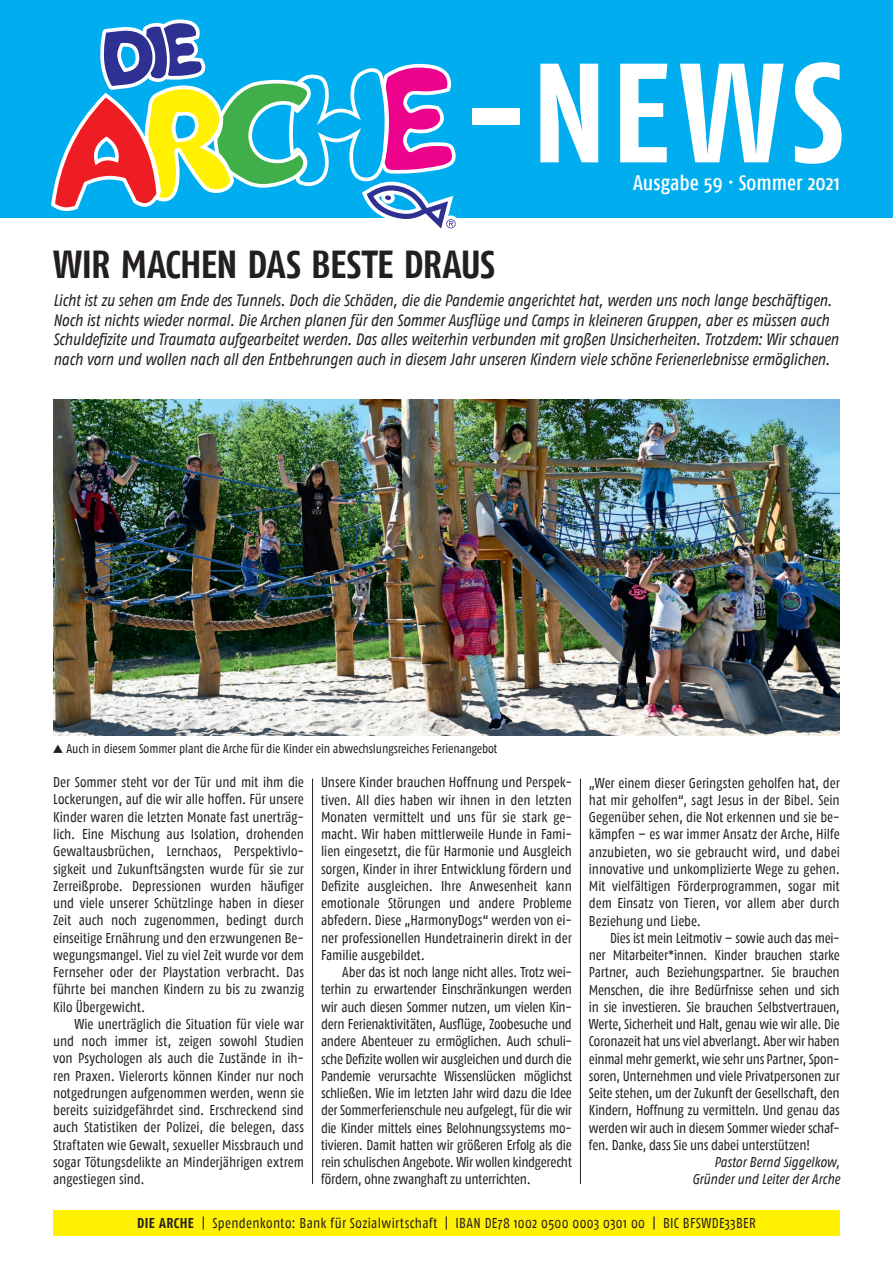
<style>
.page{position:relative;width:893px;height:1263px;background:#fff}
.page>*{position:absolute;margin:0;border:0;box-sizing:border-box;transform-origin:0 0}
.t1{font:700 141px "Fago Co Tf";color:#fff}
.t2{font:700 39px "Fago Co Tf";letter-spacing:-.015em;color:#231f20}
.t3{font:500 21px "Fago Co";color:#fff}
.t4{font:italic 16.5px/19.5px "Fago Co";letter-spacing:-.01em;color:#231f20}
.t5{font:14.25px/17.2px "Fago Co";color:#231f20;text-align:justify}
.t6{font:14.25px "Fago Co";letter-spacing:.025em;color:#231f20}
.t7{font:italic 14.25px/17.2px "Fago Co";letter-spacing:-.005em;color:#231f20;text-align:right}
.t8{font:700 14.25px "Fago Co Tf";color:#231f20}
.t9{font:12.75px "Fago Co";letter-spacing:-.005em;color:#231f20}
.s1{font-family:"Fago Co Tf";font-weight:700}
</style>
<div class="page">
<div style="left:0;top:0;width:893px;height:218px;background:#00aeef"></div>
<svg style="left:51px;top:19px;width:406px;height:210px"></svg>
<hr style="left:312px;top:779px;width:1px;height:405px;background:#231f20">
<hr style="left:580px;top:779px;width:1px;height:405px;background:#231f20">
<img style="left:53px;top:399px;width:787px;height:336px">
<div style="left:53px;top:1210px;width:787px;height:26px;background:#fff101"></div>
<h1 class="t1" style="left:464px;top:31px;width:382px">-NEWS</h1>
<h3 class="t3" style="left:633px;top:171px;width:208px">Ausgabe 59 · Sommer 2021</h3>
<h2 class="t2" style="left:53px;top:242px;width:441px">WIR MACHEN DAS BESTE DRAUS</h2>
<p class="t4" style="left:53px;top:291px;width:787px">Licht ist zu sehen am Ende des Tunnels. Doch die Schäden, die die Pandemie angerichtet hat, werden uns noch lange beschäftigen.<br>Noch ist nichts wieder normal. Die Archen planen für den Sommer Ausflüge und Camps in kleineren Gruppen, aber es müssen auch Schuldefizite und Traumata aufgearbeitet werden. Das alles weiterhin verbunden mit großen Unsicherheiten. Trotzdem: Wir schauen nach vorn und wollen nach all den Entbehrungen auch in diesem Jahr unseren Kindern viele schöne Ferienerlebnisse ermöglichen.</p>
<p class="t9" style="left:53px;top:742px;width:446px">▲ Auch in diesem Sommer plant die Arche für die Kinder ein abwechslungsreiches Ferienangebot</p>
<p class="t5" style="left:53px;top:773px;width:252px">Der Sommer steht vor der Tür und mit ihm die Lockerungen, auf die wir alle hoffen. Für unsere Kinder waren die letzten Monate fast unerträg&shy;lich. Eine Mischung aus Isolation, drohenden Gewaltausbrüchen, Lernchaos, Perspektivlo&shy;sigkeit und Zukunftsängsten wurde für sie zur Zerreißprobe. Depressionen wurden häufiger und viele unserer Schützlinge haben in dieser Zeit auch noch zugenommen, bedingt durch einseitige Ernährung und den erzwungenen Be&shy;wegungsmangel. Viel zu viel Zeit wurde vor dem Fernseher oder der Playstation verbracht. Das führte bei manchen Kindern zu bis zu zwanzig Kilo Übergewicht.</p>
<p class="t5" style="left:53px;top:1015px;width:252px;text-indent:21px">Wie unerträglich die Situation für viele war und noch immer ist, zeigen sowohl Studien von Psychologen als auch die Zustände in ih&shy;ren Praxen. Vielerorts können Kinder nur noch notgedrungen aufgenommen werden, wenn sie bereits suizidgefährdet sind. Erschreckend sind auch Statistiken der Polizei, die belegen, dass Straftaten wie Gewalt, sexueller Missbrauch und sogar Tötungsdelikte an Minderjährigen extrem angestiegen sind.</p>
<p class="t5" style="left:321px;top:774px;width:252px">Unsere Kinder brauchen Hoffnung und Perspek&shy;tiven. All dies haben wir ihnen in den letzten Monaten vermittelt und uns für sie stark ge&shy;macht. Wir haben mittlerweile Hunde in Fami&shy;lien eingesetzt, die für Harmonie und Ausgleich sorgen, Kinder in ihrer Entwicklung fördern und Defizite ausgleichen. Ihre Anwesenheit kann emotionale Störungen und andere Probleme abfedern. Diese „HarmonyDogs“ werden von ei&shy;ner professionellen Hundetrainerin direkt in der Familie ausgebildet.</p>
<p class="t5" style="left:321px;top:963px;width:252px;text-indent:21px">Aber das ist noch lange nicht alles. Trotz wei&shy;terhin zu erwartender Einschränkungen werden wir auch diesen Sommer nutzen, um vielen Kin&shy;dern Ferienaktivitäten, Ausflüge, Zoobesuche und andere Abenteuer zu ermöglichen. Auch schuli&shy;sche Defizite wollen wir ausgleichen und durch die Pandemie verursachte Wissenslücken möglichst schließen. Wie im letzten Jahr wird dazu die Idee der Sommerferienschule neu aufgelegt, für die wir die Kinder mittels eines Belohnungssystems mo&shy;tivieren. Damit hatten wir größeren Erfolg als die rein schulischen Angebote. Wir wollen kindgerecht fördern, ohne zwanghaft zu unterrichten.</p>
<p class="t5" style="left:589px;top:774px;width:252px">„Wer einem dieser Geringsten geholfen hat, der hat mir geholfen“, sagt Jesus in der Bibel. Sein Gegenüber sehen, die Not erkennen und sie be&shy;kämpfen – es war immer Ansatz der Arche, Hilfe anzubieten, wo sie gebraucht wird, und dabei innovative und unkomplizierte Wege zu gehen.<br>Mit vielfältigen Förderprogrammen, sogar mit dem Einsatz von Tieren, vor allem aber durch Beziehung und Liebe.</p>
<p class="t5" style="left:589px;top:929px;width:252px;text-indent:21px">Dies ist mein Leitmotiv – sowie auch das mei&shy;ner Mitarbeiter*innen. Kinder brauchen starke Partner, auch Beziehungspartner. Sie brauchen Menschen, die ihre Bedürfnisse sehen und sich in sie investieren. Sie brauchen Selbstvertrauen, Werte, Sicherheit und Halt, genau wie wir alle. Die Coronazeit hat uns viel abverlangt. Aber wir haben einmal mehr gemerkt, wie sehr uns Partner, Spon&shy;soren, Unternehmen und viele Privatpersonen zur Seite stehen, um der Zukunft der Gesellschaft, den Kindern, Hoffnung zu vermitteln. Und genau das werden wir auch in diesem Sommer wieder schaf&shy;fen. Danke, dass Sie uns dabei unterstützen!</p>
<p class="t7" style="left:692px;top:1153px;width:149px">Pastor Bernd Siggelkow,<br>Gründer und Leiter der Arche</p>
<p class="t8" style="left:137px;top:1214px;width:30px">DI E ARCH</p>
<p class="t6" style="left:188px;top:1215px;width:569px"><span class="s1">E</span> | Spendenkonto: Bank für Sozialwirtschaft | IBAN DE78 1002 0500 0003 0301 00 | BIC BFSWDE33BER</p>
</div>
